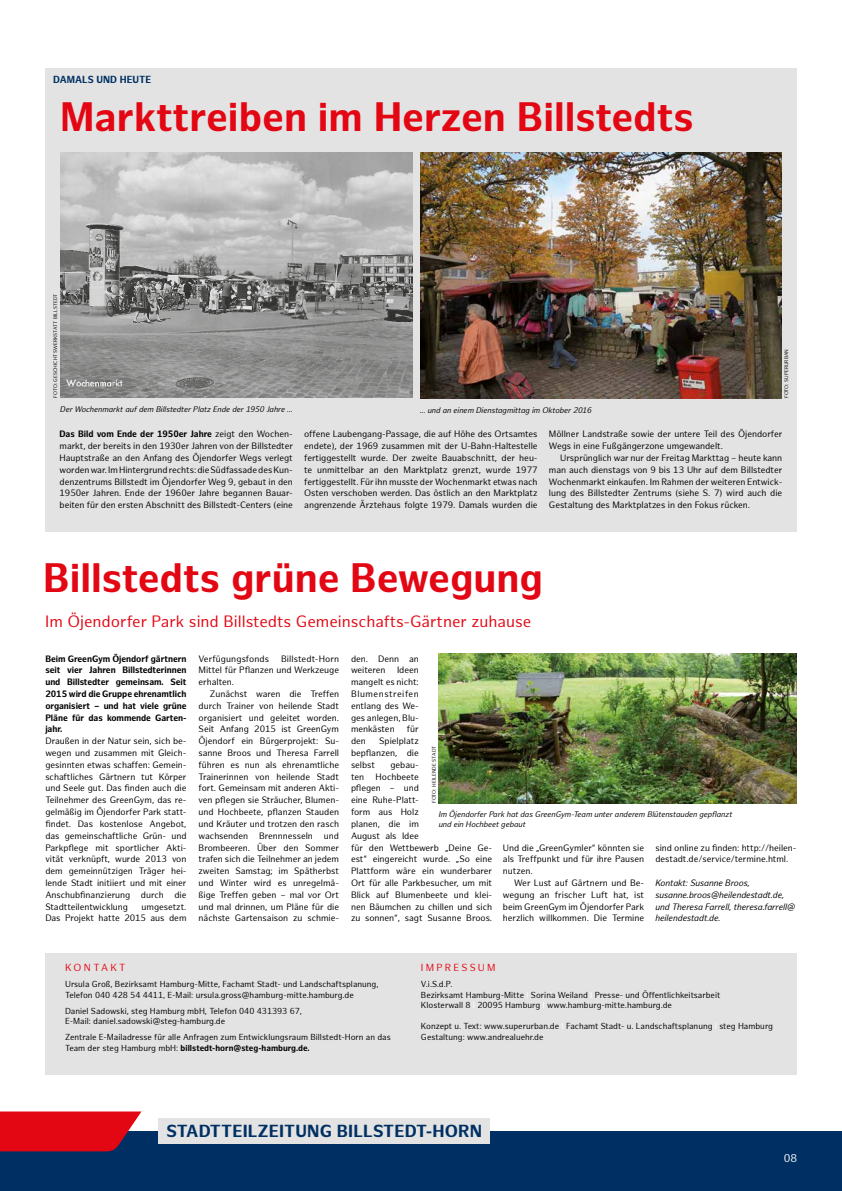
<style>
.page{position:relative;width:842px;height:1191px;background:#fff}
.page>*{position:absolute;margin:0;border:0;box-sizing:border-box;transform-origin:0 0}
.t1{font:700 40px "Hamburg Sans";color:#e30613}
.t2{font:700 17px "Hamburg Sans";letter-spacing:.01em;color:#003063}
.t3{font:16px "Hamburg Sans";color:#e30613}
.t4{font:11px "Hamburg Sans";color:#fff}
.t5{font:10px "Hamburg Sans";letter-spacing:.22em;color:#e30613}
.t6{font:700 10px "Hamburg Sans";letter-spacing:.005em;color:#003063}
.t7{font:9px/11.8px "Hamburg Sans";letter-spacing:-.005em;color:#000;text-align:justify}
.t8{font:700 9px/11.8px "Hamburg Sans";letter-spacing:-.005em;color:#000;text-align:justify}
.t9{font:italic 9px/11.8px "Hamburg Sans";letter-spacing:-.005em;color:#000}
.t10{font:8.5px/10.5px "Hamburg Sans";color:#000}
.t11{font:italic 8px/9.6px "Hamburg Sans";color:#000}
.t12{font:5px "Hamburg Sans";letter-spacing:.01em;color:#000}
.s1{font-weight:700}
.s2{color:#fff}
</style>
<div class="page">
<div style="left:45px;top:68px;width:752px;height:464px;background:#e3e3e3"></div>
<div style="left:0;top:1131px;width:842px;height:60px;background:#003063"></div>
<svg style="left:0;top:1111px;width:141px;height:40px;background:#d31120"></svg>
<div style="left:45px;top:952px;width:752px;height:122px;background:#e3e3e3"></div>
<img style="left:60px;top:153px;width:352px;height:244px">
<div style="left:158px;top:1118px;width:332px;height:26px;background:#e3e3e3"></div>
<img style="left:420px;top:153px;width:362px;height:245px">
<img style="left:439px;top:653px;width:358px;height:150px">
<p class="t6" style="left:53px;top:74px;width:100px">DAMALS UND HEUTE</p>
<h1 class="t1" style="left:60px;top:93px;width:635px">Markttreiben im Herzen Billstedts</h1>
<p class="t12" style="left:53px;top:397px;width:106px;rotate:-90deg">FOTO: GESCHICHTSWERKSTATT BILLSTEDT</p>
<p class="t11" style="left:60px;top:404px;width:234px">Der Wochenmarkt auf dem Billstedter Platz Ende der 1950 Jahre ...</p>
<p class="t11" style="left:420px;top:405px;width:173px">... und an einem Dienstagmittag im Oktober 2016</p>
<p class="t12" style="left:783px;top:398px;width:51px;rotate:-90deg">FOTO: SUPERURBAN</p>
<p class="t7" style="left:60px;top:428px;width:235px"><span class="s1">Das Bild vom Ende der 1950er Jahre</span> zeigt den Wochen&shy;markt, der bereits in den 1930er Jahren von der Billstedter Hauptstraße an den Anfang des Öjendorfer Wegs verlegt worden war. Im Hintergrund rechts: die Südfassade des Kun&shy;denzentrums Billstedt im Öjendorfer Weg 9, gebaut in den 1950er Jahren. Ende der 1960er Jahre begannen Bauar&shy;beiten für den ersten Abschnitt des Billstedt-Centers (eine</p>
<p class="t7" style="left:304px;top:428px;width:235px">offene Laubengang-Passage, die auf Höhe des Ortsamtes endete), der 1969 zusammen mit der U-Bahn-Haltestelle fertiggestellt wurde. Der zweite Bauabschnitt, der heu&shy;te unmittelbar an den Marktplatz grenzt, wurde 1977 fertiggestellt. Für ihn musste der Wochenmarkt etwas nach Osten verschoben werden. Das östlich an den Marktplatz angrenzende Ärztehaus folgte 1979. Damals wurden die</p>
<p class="t7" style="left:549px;top:428px;width:235px">Möllner Landstraße sowie der untere Teil des Öjendorfer<br>Wegs in eine Fußgängerzone umgewandelt.</p>
<p class="t7" style="left:549px;top:452px;width:235px;text-indent:11px">Ursprünglich war nur der Freitag Markttag – heute kann man auch dienstags von 9 bis 13 Uhr auf dem Billstedter Wochenmarkt einkaufen. Im Rahmen der weiteren Entwick&shy;lung des Billstedter Zentrums (siehe S. 7) wird auch die Gestaltung des Marktplatzes in den Fokus rücken.</p>
<h1 class="t1" style="left:43px;top:554px;width:501px">Billstedts grüne Bewegung</h1>
<h3 class="t3" style="left:45px;top:612px;width:487px">Im Öjendorfer Park sind Billstedts Gemeinschafts-Gärtner zuhause</h3>
<p class="t7" style="left:199px;top:653px;width:72px">Verfügungsfonds</p>
<p class="t8" style="left:45px;top:653px;width:143px">Beim GreenGym Öjendorf gärtnern seit vier Jahren Billstedterinnen und Billstedter gemeinsam. Seit 2015 wird die Gruppe ehrenamtlich organisiert – und hat viele grüne Pläne für das kommende Garten&shy;jahr.</p>
<p class="t7" style="left:45px;top:735px;width:143px">Draußen in der Natur sein, sich be&shy;wegen und zusammen mit Gleich&shy;gesinnten etwas schaffen: Gemein&shy;schaftliches Gärtnern tut Körper und Seele gut. Das finden auch die Teilnehmer des GreenGym, das re&shy;gelmäßig im Öjendorfer Park statt&shy;findet. Das kostenlose Angebot, das gemeinschaftliche Grün- und Parkpflege mit sportlicher Akti&shy;vität verknüpft, wurde 2013 von dem gemeinnützigen Träger hei&shy;lende Stadt initiiert und mit einer Anschubfinanzierung durch die Stadtteilentwicklung</p>
<p class="t7" style="left:199px;top:653px;width:142px;text-indent:82px">Billstedt-Horn Mittel für Pflanzen und Werkzeuge erhalten.</p>
<p class="t7" style="left:199px;top:688px;width:142px;text-indent:11px">Zunächst waren die Treffen durch Trainer von heilende Stadt organisiert und geleitet worden.<br>Seit Anfang 2015 ist GreenGym Öjendorf ein Bürgerprojekt: Su&shy;sanne Broos und Theresa Farrell führen es nun als ehrenamtliche Trainerinnen von heilende Stadt fort. Gemeinsam mit anderen Akti&shy;ven pflegen sie Sträucher, Blumen&shy;und Hochbeete, pflanzen Stauden und Kräuter und trotzen den rasch wachsenden Brennnesseln und Brombeeren. Über den Sommer trafen sich die Teilnehmer an jedem zweiten Samstag; im Spätherbst und Winter wird es unregelmä&shy;ßige Treffen geben – mal vor Ort und mal drinnen, um Pläne für die nächste Gartensaison zu schmie-</p>
<p class="t7" style="left:351px;top:653px;width:69px">den. Denn an weiteren</p>
<p class="t7" style="left:351px;top:664px;width:69px;text-indent:46px">Ideen mangelt es nicht:<br>Blumenstreifen entlang des We&shy;ges anlegen, Blu&shy;menkästen</p>
<p class="t7" style="left:407px;top:723px;width:13px">für</p>
<p class="t7" style="left:351px;top:735px;width:69px;text-indent:28px">Spielplatz bepflanzen, die selbst</p>
<p class="t7" style="left:351px;top:735px;width:16px">den</p>
<p class="t12" style="left:431px;top:803px;width:59px;rotate:-90deg">FOTO: HEILENDE STADT</p>
<p class="t7" style="left:390px;top:759px;width:30px">gebau-</p>
<p class="t7" style="left:351px;top:771px;width:143px;text-align:left;text-indent:25px">Hochbeete<br>pflegen – und<br>eine Ruhe-Platt-<br>form aus Holz<br>planen, die im<br>August als Idee<br>für den Wettbewerb „Deine Ge&shy;est“ eingereicht wurde. „So eine<br>Plattform wäre ein wunderbarer<br>Ort für alle Parkbesucher, um mit<br>Blick auf Blumenbeete und klei&shy;nen Bäumchen zu chillen und sich zu sonnen“, sagt Susanne Broos.</p>
<p class="t7" style="left:351px;top:771px;width:15px">ten</p>
<p class="t11" style="left:439px;top:810px;width:295px">Im Öjendorfer Park hat das GreenGym-Team unter anderem Blütenstauden gepflanzt und ein Hochbeet gebaut</p>
<p class="t7" style="left:655px;top:841px;width:143px">sind online zu finden: http://heilen&shy;destadt.de/service/termine.html.</p>
<p class="t9" style="left:655px;top:877px;width:141px">Kontakt: Susanne Broos, susanne.broos@heilendestadt.de, und Theresa Farrell, theresa.farrell@ heilendestadt.de.</p>
<p class="t7" style="left:503px;top:841px;width:143px">Und die „GreenGymler“ könnten sie als Treffpunkt und für ihre Pausen nutzen.</p>
<p class="t7" style="left:503px;top:877px;width:143px;text-indent:11px">Wer Lust auf Gärtnern und Be&shy;wegung an frischer Luft hat, ist beim GreenGym im Öjendorfer Park herzlich willkommen. Die Termine</p>
<p class="t7" style="left:45px;top:900px;width:143px;text-align:right">umgesetzt.<br>Das Projekt hatte 2015 aus dem</p>
<p class="t5" style="left:65px;top:962px;width:62px">KONTAKT</p>
<p class="t5" style="left:421px;top:962px;width:76px">IMPRESSUM</p>
<p class="t10" style="left:421px;top:979px;width:301px">V.i.S.d.P.<br>Bezirksamt Hamburg-Mitte <span class="s2">I</span> Sorina Weiland <span class="s2">I</span> Presse- und Öffentlichkeitsarbeit<br>Klosterwall 8 <span class="s2">I</span> 20095 Hamburg <span class="s2">I</span> www.hamburg-mitte.hamburg.de</p>
<p class="t10" style="left:421px;top:1021px;width:353px">Konzept u. Text: www.superurban.de <span class="s2">I</span> Fachamt Stadt- u. Landschaftsplanung <span class="s2">I</span> steg Hamburg<br>Gestaltung: www.andrealuehr.de</p>
<p class="t10" style="left:65px;top:979px;width:315px">Ursula Groß, Bezirksamt Hamburg-Mitte, Fachamt Stadt- und Landschaftsplanung,<br>Telefon 040 428 54 4411, E-Mail: ursula.gross@hamburg-mitte.hamburg.de</p>
<p class="t10" style="left:65px;top:1005px;width:238px">Daniel Sadowski, steg Hamburg mbH, Telefon 040 431393 67,<br>E-Mail: daniel.sadowski@steg-hamburg.de</p>
<p class="t10" style="left:65px;top:1032px;width:327px">Zentrale E-Mailadresse für alle Anfragen zum Entwicklungsraum Billstedt-Horn an das<br>Team der steg Hamburg mbH: <span class="s1">billstedt-horn@steg-hamburg.de.</span></p>
<h2 class="t2" style="left:167px;top:1121px;width:317px">STADTTEILZEITUNG BILLSTEDT-HORN</h2>
<p class="t4" style="left:784px;top:1151px;width:15px">08</p>
</div>
